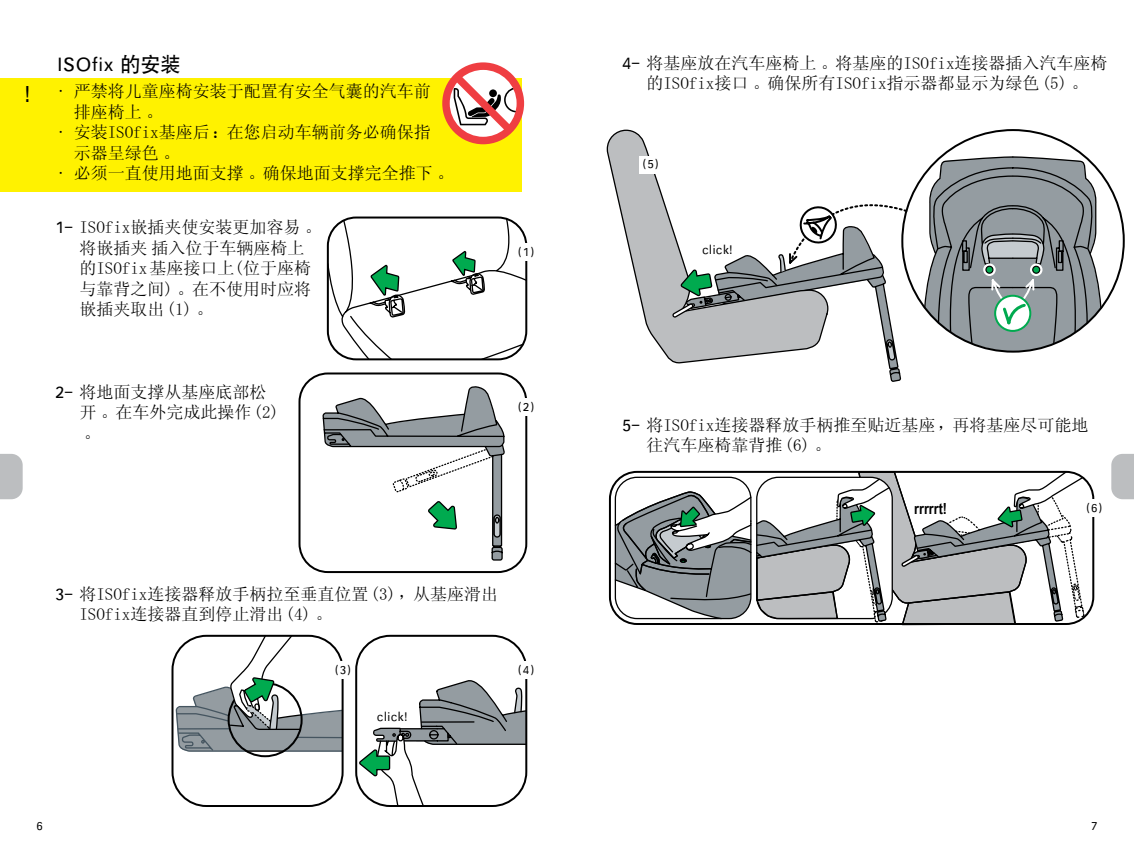
<style>
.page{position:relative;width:1134px;height:851px;background:#fff}
.page>*{position:absolute;margin:0;border:0;box-sizing:border-box;transform-origin:0 0}
.t1{font:20px "SIL Hei Med Jian";color:#000}
.t2{font:17px/20.4px "HANNOM A";color:#000}
.t3{font:700 15.4px "Arial Narrow";color:#000}
.t4{font:13px "SIL Hei Med Jian";color:#000}
.t5{font:12px "SIL Hei Med Jian";color:#000}
.s1{font-family:"SIL Hei Med Jian";font-size:24px}
.s2{font-family:"SIL Hei Med Jian"}
</style>
<div class="page">
<svg style="left:613px;top:470px;width:472px;height:156px"></svg>
<svg style="left:326px;top:216px;width:202px;height:145px"></svg>
<svg style="left:909px;top:129px;width:193px;height:181px"></svg>
<svg style="left:925px;top:156px;width:176px;height:195px;background:#949c9f"></svg>
<svg style="left:606px;top:129px;width:66px;height:233px;fill:#bcbec0"></svg>
<svg style="left:672px;top:200px;width:237px;height:182px"></svg>
<div style="left:298px;top:372px;width:229px;height:201px;border:2px solid #000;border-radius:28px"></div>
<svg style="left:322px;top:386px;width:183px;height:175px"></svg>
<div style="left:0;top:78px;width:522px;height:114px;background:#fff200"></div>
<div style="left:515px;top:244px;width:23px;height:17px;background:#fff"></div>
<div style="left:515px;top:399px;width:23px;height:17px;background:#fff"></div>
<svg style="left:442px;top:62px;width:82px;height:82px"></svg>
<svg style="left:171px;top:634px;width:355px;height:173px"></svg>
<svg style="left:175px;top:634px;width:169px;height:118px"></svg>
<svg style="left:358px;top:677px;width:170px;height:130px"></svg>
<div style="left:373px;top:709px;width:37px;height:15px;background:#fff"></div>
<div style="left:698px;top:242px;width:37px;height:15px;background:#fff"></div>
<div style="left:515px;top:661px;width:23px;height:17px;background:#fff"></div>
<div style="left:331px;top:661px;width:24px;height:17px;background:#fff"></div>
<div style="left:639px;top:156px;width:23px;height:17px;background:#fff"></div>
<div style="left:1083px;top:499px;width:23px;height:17px;background:#fff"></div>
<svg style="left:0;top:454px;width:23px;height:45px"></svg>
<svg style="left:1111px;top:454px;width:23px;height:45px"></svg>
<p class="t1" style="left:57px;top:51px;width:125px">ISOfix 的安装</p>
<p class="t2" style="left:74px;top:81px;width:358px;text-indent:-49px"><span class="s1">!</span> • 严禁将儿童座椅安装于配置有安全气囊的汽车前排座椅上。</p>
<p class="t2" style="left:74px;top:122px;width:358px;text-indent:-17px">• 安装ISOfix基座后：在您启动车辆前务必确保指示器呈绿色。</p>
<p class="t2" style="left:57px;top:163px;width:395px">• 必须一直使用地面支撑。确保地面支撑完全推下。</p>
<p class="t2" style="left:55px;top:217px;width:264px"><span class="s2">1-</span> ISOfix嵌插夹使安装更加容易。</p>
<p class="t2" style="left:79px;top:238px;width:233px">将嵌插夹 插入位于车辆座椅上的ISOfix基座接口上(位于座椅与靠背之间)。在不使用时应将嵌插夹取出(1)。</p>
<p class="t2" style="left:55px;top:382px;width:213px"><span class="s2">2-</span> 将地面支撑从基座底部松</p>
<p class="t2" style="left:79px;top:402px;width:201px">开。在车外完成此操作(2)。</p>
<p class="t5" style="left:517px;top:244px;width:20px">(1)</p>
<p class="t5" style="left:517px;top:399px;width:20px">(2)</p>
<p class="t2" style="left:55px;top:583px;width:444px"><span class="s2">3-</span> 将ISOfix连接器释放手柄拉至垂直位置(3)，从基座滑出</p>
<p class="t2" style="left:79px;top:604px;width:250px">ISOfix连接器直到停止滑出(4)。</p>
<p class="t5" style="left:334px;top:661px;width:20px">(3)</p>
<p class="t5" style="left:517px;top:661px;width:20px">(4)</p>
<p class="t4" style="left:377px;top:707px;width:32px">click!</p>
<p class="t2" style="left:622px;top:53px;width:487px"><span class="s2">4-</span> 将基座放在汽车座椅上。将基座的ISOfix连接器插入汽车座椅</p>
<p class="t2" style="left:646px;top:73px;width:439px">的ISOfix接口。确保所有ISOfix指示器都显示为绿色(5)。</p>
<p class="t5" style="left:641px;top:156px;width:20px">(5)</p>
<p class="t4" style="left:702px;top:241px;width:32px">click!</p>
<p class="t2" style="left:622px;top:415px;width:468px"><span class="s2">5-</span> 将ISOfix连接器释放手柄推至贴近基座，再将基座尽可能地</p>
<p class="t2" style="left:646px;top:435px;width:182px">往汽车座椅靠背推(6)。</p>
<p class="t3" style="left:914px;top:497px;width:34px">rrrrrt!</p>
<p class="t5" style="left:1085px;top:499px;width:20px">(6)</p>
<p class="t5" style="left:36px;top:817px;width:8px">6</p>
<p class="t5" style="left:1091px;top:817px;width:8px">7</p>
</div>
